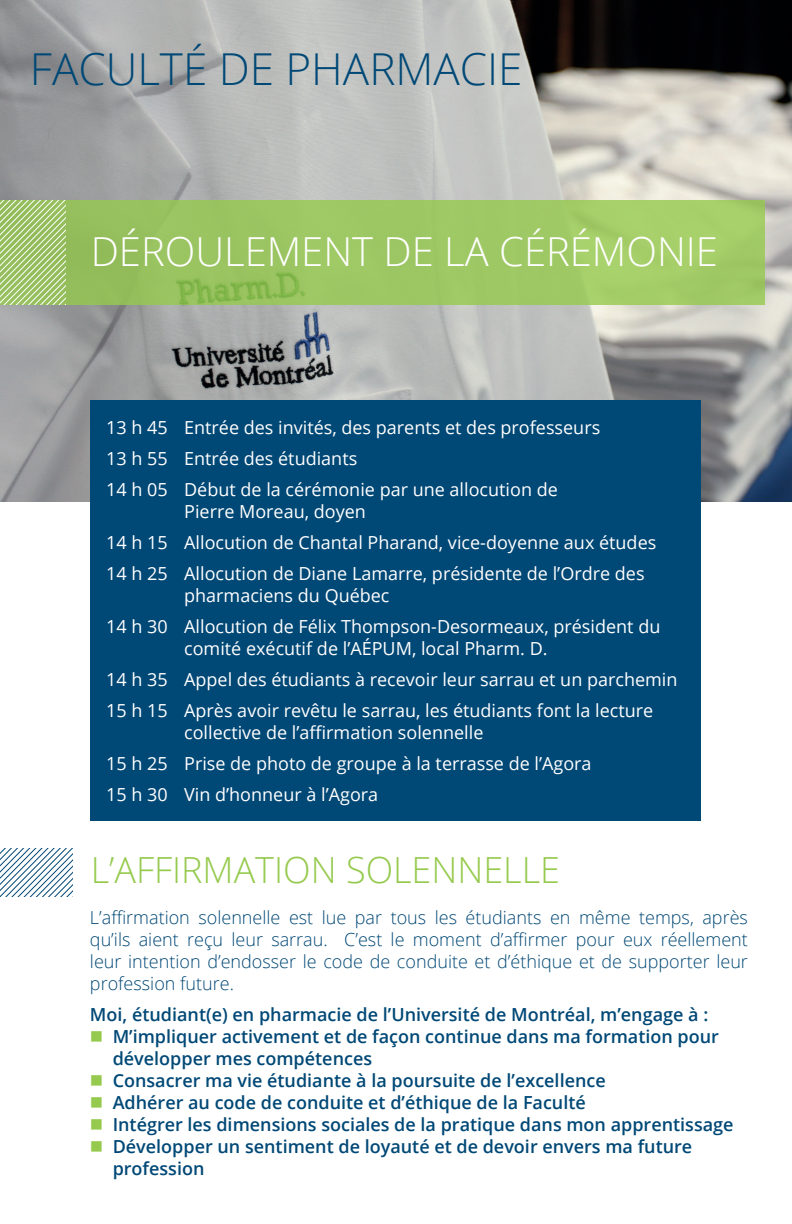
<style>
.page{position:relative;width:792px;height:1224px;background:#fff}
.page>*{position:absolute;margin:0;border:0;box-sizing:border-box;transform-origin:0 0}
.t1{font:300 44px "Open Sans";color:#004876}
.t2{font:300 40px "Open Sans";color:#fff}
.t3{font:300 36px "Open Sans";color:#96ca4e}
.t4{font:18px/31px "Open Sans";color:#fff}
.t5{font:600 18px/22px "Open Sans";color:#004876}
.t6{font:300 18px/22px "Open Sans";color:#004876;text-align:justify}
</style>
<div class="page">
<img style="left:0;top:0;width:792px;height:501px">
<div style="left:91px;top:401px;width:610px;height:420px;background:#004876"></div>
<div style="left:0;top:200px;width:765px;height:105px;background:#9ec864"></div>
<svg style="left:0;top:200px;width:66px;height:105px"></svg>
<svg style="left:0;top:849px;width:73px;height:48px"></svg>
<h1 class="t1" style="left:30px;top:39px;width:494px">Faculté de pharmacie</h1>
<h2 class="t2" style="left:91px;top:224px;width:629px">Déroulement de la cérémonie</h2>
<p class="t4" style="left:106px;top:411px;width:496px">13 h 45 Entrée des invités, des parents et des professeurs<br>13 h 55 Entrée des étudiants<br>14 h 05 Début de la cérémonie par une allocution de</p>
<p class="t4" style="left:106px;top:495px;width:552px;text-indent:78px">Pierre Moreau, doyen<br>14 h 15 Allocution de Chantal Pharand, vice-doyenne aux études<br>14 h 25 Allocution de Diane Lamarre, présidente de l’Ordre des</p>
<p class="t4" style="left:106px;top:579px;width:556px;text-indent:78px">pharmaciens du Québec<br>14 h 30 Allocution de Félix Thompson-Desormeaux, président du</p>
<p class="t4" style="left:106px;top:632px;width:573px;text-indent:78px">comité exécutif de l’AÉPUM, local Pharm. D.<br>14 h 35 Appel des étudiants à recevoir leur sarrau et un parchemin<br>15 h 15 Après avoir revêtu le sarrau, les étudiants font la lecture</p>
<p class="t4" style="left:106px;top:716px;width:487px;text-indent:78px">collective de l’affirmation solennelle<br>15 h 25 Prise de photo de groupe à la terrasse de l’Agora<br>15 h 30 Vin d’honneur à l’Agora</p>
<h3 class="t3" style="left:91px;top:846px;width:471px">L’affirmation solennelle</h3>
<p class="t6" style="left:90px;top:906px;width:659px">L’affirmation solennelle est lue par tous les étudiants en même temps, après qu’ils aient reçu leur sarrau. C’est le moment d’affirmer pour eux réellement leur intention d’endosser le code de conduite et d’éthique et de supporter leur profession future.</p>
<p class="t5" style="left:113px;top:1003px;width:622px;text-indent:-23px">M oi, étudiant(e) en pharmacie de l’U niversité de M ontréal, m’engage à :<br>M’impliquer activement et de façon continue dans ma formation pour développer mes compétences<br>Consacrer ma vie étudiante à la poursuite de l’excellence<br>Adhérer au code de conduite et d’éthique de la Faculté<br>I ntégrer les dimensions sociales de la pratique dans mon apprentissage Développer un sentiment de loyauté et de devoir envers ma future profession</p>
</div>
